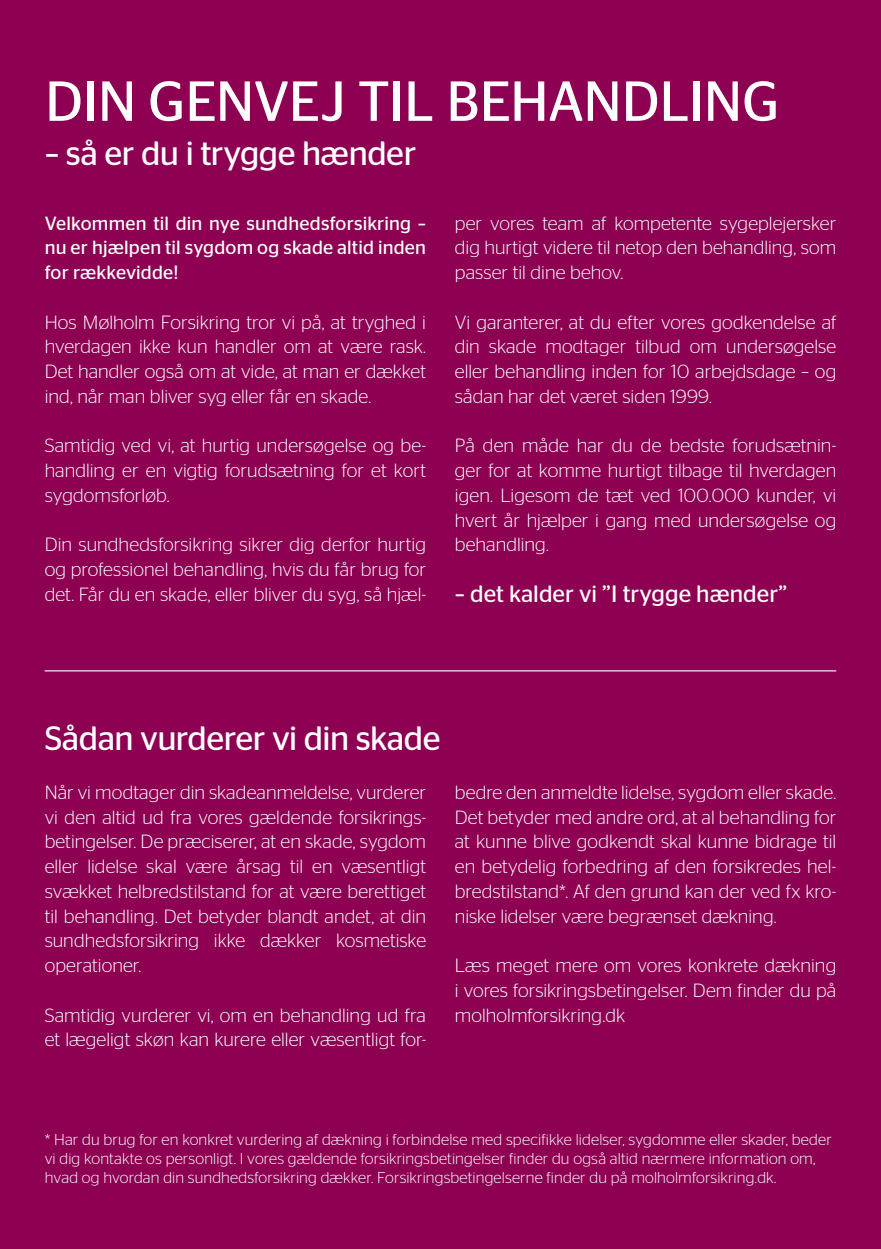
<style>
.page{position:relative;width:881px;height:1249px;background:#fff}
.page>*{position:absolute;margin:0;border:0;box-sizing:border-box;transform-origin:0 0}
.t1{font:56.25px "Stag Sans";color:#fff}
.t2{font:33.75px "Stag Sans";letter-spacing:-.015em;color:#fff}
.t3{font:23.62px "Stag Sans";letter-spacing:.005em;color:#fff}
.brødtekst{font:300 19.12px/24.8px "Stag Sans";color:#fff;text-align:justify}
.t4{font:19.12px/24.8px "Stag Sans";letter-spacing:.01em;color:#fff;text-align:justify}
.t5{font:300 15.75px/18.9px "Stag Sans";letter-spacing:.01em;color:#fff}
</style>
<div class="page">
<div style="left:0;top:0;width:880px;height:1249px;background:#8d0052"></div>
<hr style="left:45px;top:670px;width:791px;height:1px;background:#fff">
<p class="t1" style="left:45px;top:69px;width:735px">DIN GENVEJ TIL BEHANDLING</p>
<p class="t2" style="left:45px;top:134px;width:373px">– så er du i trygge hænder</p>
<p class="t4" style="left:45px;top:210px;width:383px">Velkommen til din nye sundhedsforsikring – nu er hjælpen til sygdom og skade altid inden for rækkevidde!</p>
<p class="brødtekst" style="left:45px;top:309px;width:383px">Hos Mølholm Forsikring tror vi på, at tryghed i hverdagen ikke kun handler om at være rask.<br>Det handler også om at vide, at man er dækket ind, når man bliver syg eller får en skade.</p>
<p class="brødtekst" style="left:45px;top:433px;width:383px">Samtidig ved vi, at hurtig undersøgelse og be&shy;handling er en vigtig forudsætning for et kort sygdomsforløb.</p>
<p class="brødtekst" style="left:45px;top:532px;width:383px">Din sundhedsforsikring sikrer dig derfor hurtig og professionel behandling, hvis du får brug for det. Får du en skade, eller bliver du syg, så hjæl-</p>
<p class="brødtekst" style="left:454px;top:210px;width:383px">per vores team af kompetente sygeplejersker dig hurtigt videre til netop den behandling, som passer til dine behov.</p>
<p class="brødtekst" style="left:454px;top:309px;width:383px">Vi garanterer, at du efter vores godkendelse af din skade modtager tilbud om undersøgelse eller behandling inden for 10 arbejdsdage – og sådan har det været siden 1999.</p>
<p class="brødtekst" style="left:454px;top:433px;width:383px">På den måde har du de bedste forudsætnin&shy;ger for at komme hurtigt tilbage til hverdagen igen. Ligesom de tæt ved 100.000 kunder, vi hvert år hjælper i gang med undersøgelse og behandling.</p>
<p class="t3" style="left:454px;top:581px;width:333px">– det kalder vi ”I trygge hænder”</p>
<p class="t2" style="left:45px;top:719px;width:397px">Sådan vurderer vi din skade</p>
<p class="brødtekst" style="left:45px;top:779px;width:383px">Når vi modtager din skadeanmeldelse, vurderer vi den altid ud fra vores gældende forsikrings&shy;betingelser. De præciserer, at en skade, sygdom eller lidelse skal være årsag til en væsentligt svækket helbredstilstand for at være berettiget til behandling. Det betyder blandt andet, at din sundhedsforsikring ikke dækker kosmetiske operationer.</p>
<p class="brødtekst" style="left:45px;top:1002px;width:383px">Samtidig vurderer vi, om en behandling ud fra et lægeligt skøn kan kurere eller væsentligt for-</p>
<p class="brødtekst" style="left:454px;top:779px;width:383px">bedre den anmeldte lidelse, sygdom eller skade.<br>Det betyder med andre ord, at al behandling for at kunne blive godkendt skal kunne bidrage til en betydelig forbedring af den forsikredes hel&shy;bredstilstand*. Af den grund kan der ved fx kro&shy;niske lidelser være begrænset dækning.</p>
<p class="brødtekst" style="left:454px;top:953px;width:383px">Læs meget mere om vores konkrete dækning i vores forsikringsbetingelser. Dem finder du på molholmforsikring.dk</p>
<p class="t5" style="left:45px;top:1130px;width:788px">* Har du brug for en konkret vurdering af dækning i forbindelse med specifikke lidelser, sygdomme eller skader, beder vi dig kontakte os personligt. I vores gældende forsikringsbetingelser finder du også altid nærmere information om, hvad og hvordan din sundhedsforsikring dækker. Forsikringsbetingelserne finder du på molholmforsikring.dk.</p>
</div>
